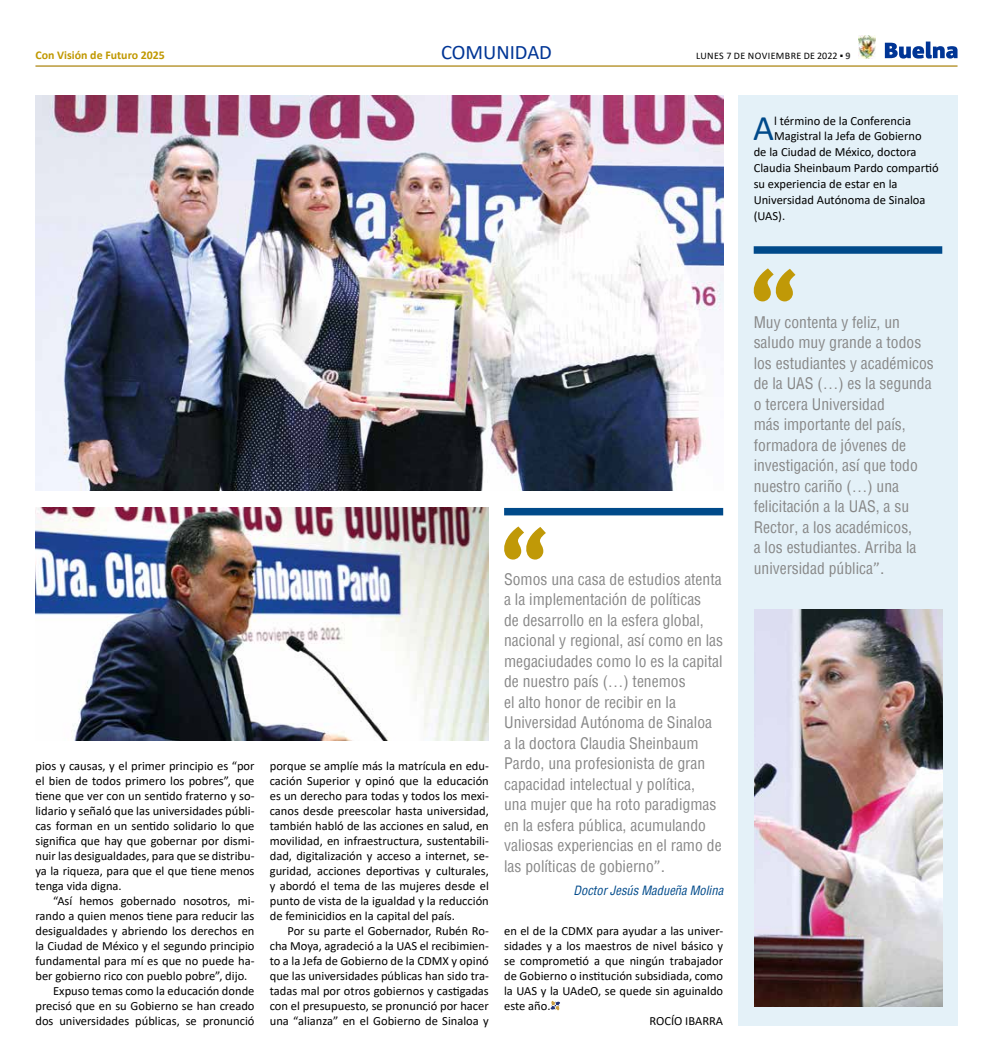
<style>
.page{position:relative;width:993px;height:1063px;background:#fff}
.page>*{position:absolute;margin:0;border:0;box-sizing:border-box;transform-origin:0 0}
.t1{font:36.12px "Calibri";color:#004a8a}
.t2{font:20.62px "Calibri";color:#003595}
.t3{font:condensed 17.5px "Helvetica";color:#878787}
.t4{font:condensed 15.62px/20.5px "Helvetica";color:#878787}
.t5{font:300 15.62px "Corpid";color:#878787}
.t6{font:12.5px/15px "Calibri";color:#000;text-align:justify}
.t7{font:italic condensed 12.5px "Helvetica";color:#004a8a}
.t8{font:700 11.88px "Calibri";color:#c09800}
.t9{font:10px "Calibri";letter-spacing:.04em;color:#000}
.s1{font-weight:700;color:#3c3c3b}
</style>
<div class="page">
<hr style="left:35px;top:65px;width:922px;height:2px;background:#ac8511">
<svg style="left:884px;top:42px;width:73px;height:17px"></svg>
<img style="left:858px;top:35px;width:17px;height:24px">
<div style="left:738px;top:95px;width:219px;height:930px;background:#e4f1f8"></div>
<img style="left:35px;top:95px;width:688px;height:395px">
<img style="left:35px;top:508px;width:453px;height:232px">
<svg style="left:753px;top:268px;width:42px;height:33px"></svg>
<div style="left:753px;top:246px;width:188px;height:8px;background:#004a8a"></div>
<svg style="left:504px;top:526px;width:41px;height:34px"></svg>
<div style="left:504px;top:508px;width:219px;height:7px;background:#004a8a"></div>
<img style="left:754px;top:609px;width:188px;height:397px">
<svg style="left:550px;top:1001px;width:10px;height:9px"></svg>
<p class="t8" style="left:35px;top:46px;width:131px">Con Visión de Futuro 2025</p>
<h2 class="t2" style="left:441px;top:37px;width:112px">COMUNIDAD</h2>
<p class="t9" style="left:695px;top:48px;width:156px">LUNES 7 DE NOVIEMBRE DE 2022 ▪ <span class="s1">9</span></p>
<h1 class="t1" style="left:752px;top:103px;width:22px">A</h1>
<p class="t6" style="left:773px;top:113px;width:149px">l término de la Conferencia<br>Magistral la Jefa de Gobierno</p>
<p class="t6" style="left:753px;top:143px;width:186px;line-height:16.1px;text-align:left">de la Ciudad de México, doctora<br>Claudia Sheinbaum Pardo compartió su experiencia de estar en la<br>Universidad Autónoma de Sinaloa (UAS).</p>
<p class="t6" style="left:35px;top:758px;width:220px">pios y causas, y el primer principio es “por el bien de todos primero los pobres”, que tiene que ver con un sentido fraterno y so&shy;lidario y señaló que las universidades públi&shy;cas forman en un sentido solidario lo que significa que hay que gobernar por dismi&shy;nuir las desigualdades, para que se distribu&shy;ya la riqueza, para que el que tiene menos tenga vida digna.</p>
<p class="t6" style="left:53px;top:893px;width:203px">“Así hemos gobernado nosotros, mi-</p>
<p class="t6" style="left:35px;top:908px;width:220px">rando a quien menos tiene para reducir las</p>
<p class="t6" style="left:35px;top:923px;width:220px">desigualdades y abriendo los derechos en</p>
<p class="t6" style="left:35px;top:938px;width:220px">la Ciudad de México y el segundo principio</p>
<p class="t6" style="left:35px;top:953px;width:220px">fundamental para mí es que no puede ha-</p>
<p class="t6" style="left:35px;top:968px;width:213px">ber gobierno rico con pueblo pobre”, dijo.</p>
<p class="t6" style="left:53px;top:983px;width:203px">Expuso temas como la educación donde</p>
<p class="t6" style="left:35px;top:998px;width:220px">precisó que en su Gobierno se han creado</p>
<p class="t6" style="left:35px;top:1013px;width:220px">dos universidades públicas, se pronunció</p>
<p class="t4" style="left:504px;top:569px;width:220px">Somos una casa de estudios atenta a la implementación de políticas<br>de desarrollo en la esfera global, nacional y regional, así como en las megaciudades como lo es la capital de nuestro país (…) tenemos<br>el alto honor de recibir en la<br>Universidad Autónoma de Sinaloa<br>a la doctora Claudia Sheinbaum<br>Pardo, una profesionista de gran capacidad intelectual y política,<br>una mujer que ha roto paradigmas en la esfera pública, acumulando valiosas experiencias en el ramo de las políticas de gobierno</p>
<p class="t6" style="left:270px;top:758px;width:220px">porque se amplíe más la matrícula en edu&shy;cación Superior y opinó que la educación es un derecho para todas y todos los mexi&shy;canos desde preescolar hasta universidad, también habló de las acciones en salud, en movilidad, en infraestructura, sustentabili&shy;dad, digitalización y acceso a internet, se&shy;guridad, acciones deportivas y culturales, y abordó el tema de las mujeres desde el punto de vista de la igualdad y la reducción de feminicidios en la capital del país.</p>
<p class="t6" style="left:270px;top:923px;width:220px;text-indent:18px">Por su parte el Gobernador, Rubén Ro&shy;cha Moya, agradeció a la UAS el recibimien&shy;to a la Jefa de Gobierno de la CDMX y opinó que las universidades públicas han sido tra&shy;tadas mal por otros gobiernos y castigadas con el presupuesto, se pronunció por hacer una “alianza” en el Gobierno de Sinaloa y</p>
<p class="t6" style="left:504px;top:923px;width:220px">en el de la CDMX para ayudar a las univer-</p>
<p class="t5" style="left:653px;top:849px;width:9px">„</p>
<h3 class="t3" style="left:660px;top:855px;width:6px">.</h3>
<p class="t7" style="left:573px;top:882px;width:151px">Doctor Jesús Madueña Molina</p>
<p class="t6" style="left:504px;top:938px;width:220px">sidades y a los maestros de nivel básico y</p>
<p class="t6" style="left:504px;top:953px;width:220px">se comprometió a que ningún trabajador</p>
<p class="t6" style="left:504px;top:968px;width:220px">de Gobierno o institución subsidiada, como</p>
<p class="t6" style="left:504px;top:983px;width:220px">la UAS y la UAdeO, se quede sin aguinaldo</p>
<p class="t6" style="left:504px;top:998px;width:48px">este año.</p>
<p class="t6" style="left:649px;top:1013px;width:75px">ROCÍO IBARRA</p>
<p class="t4" style="left:753px;top:312px;width:182px">Muy contenta y feliz, un saludo muy grande a todos los estudiantes y académicos de la UAS (…) es la segunda o tercera Universidad<br>más importante del país, formadora de jóvenes de investigación, así que todo nuestro cariño (…) una felicitación a la UAS, a su<br>Rector, a los académicos,<br>a los estudiantes. Arriba la universidad pública</p>
<p class="t5" style="left:872px;top:550px;width:9px">„</p>
<h3 class="t3" style="left:879px;top:557px;width:6px">.</h3>
</div>
